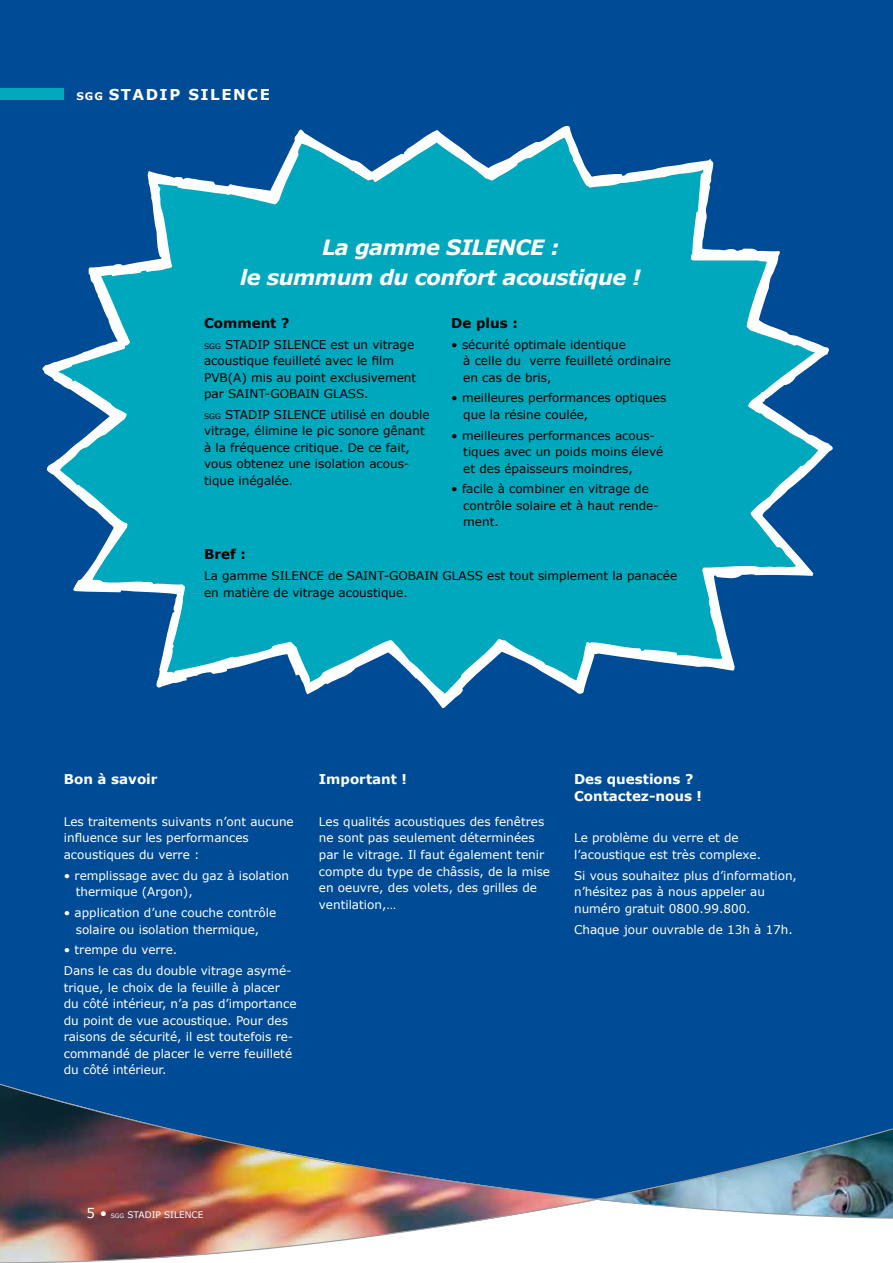
<style>
.page{position:relative;width:893px;height:1263px;background:#fff}
.page>*{position:absolute;margin:0;border:0;box-sizing:border-box;transform-origin:0 0}
.t1{font:italic 700 21px/30px "Verdana";letter-spacing:-.025em;color:#fff;text-align:center}
.t2{font:700 15px "Verdana";letter-spacing:.1em;color:#fff}
.t3{font:700 13.5px/16.5px "Verdana";color:#fff}
.t4{font:700 13.5px "Verdana";color:#000}
.t5{font:13.5px "Verdana";color:#fff}
.t6{font:12px/16.5px "Verdana";color:#fff}
.t7{font:12px/16.5px "Verdana";color:#000}
.t8{font:9px "Verdana";color:#fff}
.s1{font-size:10.5px}
.s2{font-size:7.5px}
.s3{font-size:6px}
</style>
<div class="page">
<div style="left:0;top:0;width:595px;height:1079px;background:#004b95"></div>
<div style="left:595px;top:0;width:298px;height:1079px;background:#004b95"></div>
<div style="left:0;top:89px;width:64px;height:11px;background:#00a8bd"></div>
<div style="left:41px;top:125px;width:792px;height:583px;background:#004b95"></div>
<svg style="left:58px;top:138px;width:760px;height:556px;background:#1199b8"></svg>
<img style="left:0;top:1219px;width:490px;height:44px">
<img style="left:0;top:1079px;width:893px;height:140px">
<p class="t2" style="left:76px;top:85px;width:195px"><span class="s1">SGG</span> STADIP SILENCE</p>
<h1 class="t1" style="left:240px;top:232px;width:402px">La gamme SILENCE :<br>le summum du confort acoustique !</h1>
<p class="t4" style="left:204px;top:314px;width:87px">Comment ?</p>
<p class="t7" style="left:204px;top:336px;width:214px"><span class="s2">SGG</span> STADIP SILENCE est un vitrage acoustique feuilleté avec le film<br>PVB(A) mis au point exclusivement par SAINT-GOBAIN GLASS.</p>
<p class="t7" style="left:204px;top:406px;width:227px"><span class="s2">SGG</span> STADIP SILENCE utilisé en double vitrage, élimine le pic sonore gênant à la fréquence critique. De ce fait, vous obtenez une isolation acous&shy;tique inégalée.</p>
<p class="t4" style="left:451px;top:314px;width:68px">De plus :</p>
<p class="t7" style="left:463px;top:336px;width:209px;text-indent:-12px">• sécurité optimale identique<br>à celle du verre feuilleté ordinaire en cas de bris,</p>
<p class="t7" style="left:463px;top:390px;width:204px;text-indent:-12px">• meilleures performances optiques que la résine coulée,</p>
<p class="t7" style="left:463px;top:427px;width:202px;text-indent:-12px">• meilleures performances acous&shy;tiques avec un poids moins élevé et des épaisseurs moindres,</p>
<p class="t7" style="left:463px;top:481px;width:197px;text-indent:-12px">• facile à combiner en vitrage de contrôle solaire et à haut rende&shy;ment.</p>
<p class="t4" style="left:204px;top:546px;width:43px">Bref :</p>
<p class="t7" style="left:204px;top:568px;width:475px">La gamme SILENCE de SAINT-GOBAIN GLASS est tout simplement la panacée en matière de vitrage acoustique.</p>
<p class="t3" style="left:64px;top:771px;width:95px">Bon à savoir</p>
<p class="t6" style="left:64px;top:813px;width:232px">Les traitements suivants n’ont aucune influence sur les performances acoustiques du verre :</p>
<p class="t6" style="left:76px;top:867px;width:215px;text-indent:-12px">• remplissage avec du gaz à isolation thermique (Argon),</p>
<p class="t6" style="left:64px;top:904px;width:214px;text-align:center">• application d’une couche contrôle solaire ou isolation thermique,</p>
<p class="t6" style="left:64px;top:940px;width:229px;line-height:20.7px">• trempe du verre.<br>Dans le cas du double vitrage asymé-</p>
<p class="t6" style="left:64px;top:979px;width:234px">trique, le choix de la feuille à placer du côté intérieur, n’a pas d’importance du point de vue acoustique. Pour des raisons de sécurité, il est toutefois re&shy;commandé de placer le verre feuilleté du côté intérieur.</p>
<p class="t3" style="left:319px;top:771px;width:90px">Important !</p>
<p class="t6" style="left:319px;top:813px;width:233px">Les qualités acoustiques des fenêtres ne sont pas seulement déterminées par le vitrage. Il faut également tenir compte du type de châssis, de la mise en oeuvre, des volets, des grilles de ventilation,…</p>
<p class="t3" style="left:574px;top:771px;width:129px">Des questions ?<br>Contactez-nous !</p>
<p class="t6" style="left:574px;top:830px;width:188px">Le problème du verre et de l’acoustique est très complexe.</p>
<p class="t6" style="left:574px;top:867px;width:224px">Si vous souhaitez plus d’information, n’hésitez pas à nous appeler au numéro gratuit 0800.99.800.</p>
<p class="t6" style="left:574px;top:921px;width:220px">Chaque jour ouvrable de 13h à 17h.</p>
<p class="t5" style="left:86px;top:1205px;width:22px">5 •</p>
<p class="t8" style="left:111px;top:1209px;width:94px"><span class="s3">SGG</span> STADIP SILENCE</p>
</div>
